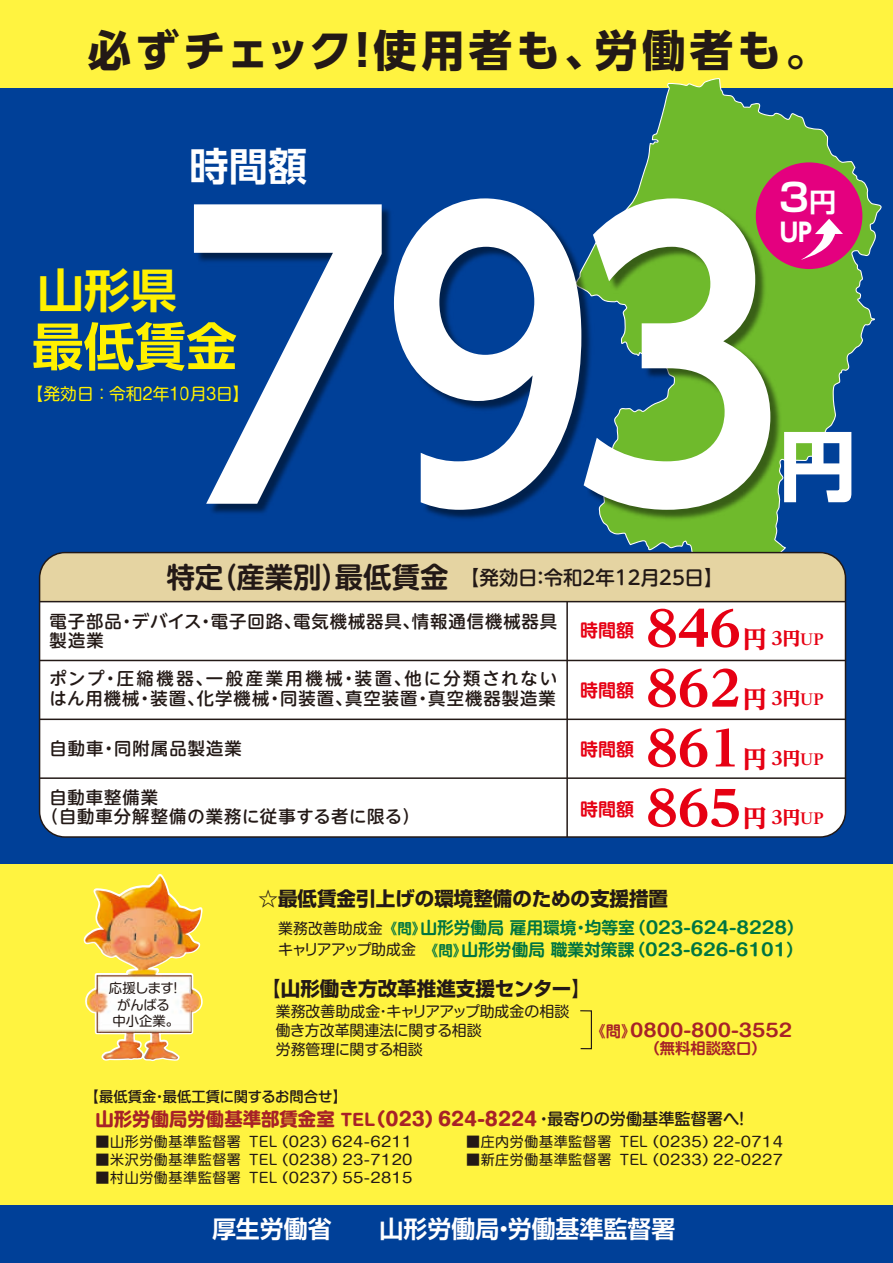
<style>
.page{position:relative;width:893px;height:1263px;background:#fff340}
.page>*{position:absolute;margin:0;border:0;box-sizing:border-box;transform-origin:0 0}
.t1{font:700 375px "UD Shin Go Pro De";color:#fff;scale:.86 1}
.t2{font:700 76.35px "UD Shin Go Pro";color:#fff}
.t3{font:700 51.3px "UD Shin Go Pro De";color:#fff100}
.t4{font:800 48.3px/59.8px "UD Reimin Pro";color:#e60013;text-align:justify;scale:1.05 1}
.t5{font:700 46.5px "UD Shin Go Pro De";color:#fff100}
.t6{font:700 43.35px "UD Shin Go Pro";letter-spacing:.095em;color:#231916}
.t7{font:700 39px "UD Shin Go Pro De";color:#fff}
.t8{font:700 38.25px "Shin Go Pro De";color:#fff;scale:1.05 1}
.t9{font:700 28.5px "UD Shin M Go Pro De";color:#231916}
.t10{font:700 25.35px "UD Shin Go Pro";color:#fff;scale:.9 1}
.t11{font:700 24px "Shin Go Pro De";color:#fff}
.t12{font:800 24px "UD Reimin Pro";color:#e60013}
.t13{font:700 19.5px "Shin Go Pro";color:#231916}
.t14{font:500 19.5px "UD Shin M Go Pro";color:#231916}
.t15{font:700 18.45px "Shin M Go Pro";color:#a72227}
.t16{font:800 18px "UD Reimin Pro";letter-spacing:-.005em;color:#e60013}
.t17{font:700 18px "UD Shin M Go Pro De";color:#e60013}
.t18{font:700 17.55px "Shin M Go Pro De";color:#a72227;scale:1.2 1}
.t19{font:500 17.4px/19.2px "UD Shin M Go Pro";letter-spacing:.06em;color:#231916}
.t20{font:700 16.8px "Shin M Go Pro De";color:#007540}
.t21{font:16.5px "Shin M Go Pr 6 N";color:#fff100}
.t22{font:700 15.3px "Shin M Go Pro De";color:#a72227}
.t23{font:15px/19.4px "Shin M Go Pro";color:#231916}
.t24{font:15px "Shin M Go Pro";letter-spacing:-.095em;color:#231916}
.t25{font:500 14.25px "Shin M Go Pro";color:#231916}
.t26{font:14.1px/18px "Shin M Go Pro";letter-spacing:.02em;color:#231916;text-align:justify}
.t27{font:14.1px "Shin M Go Pro";letter-spacing:.04em;color:#231916}
.t28{font:13.35px/16.4px "Shin M Go Pro";letter-spacing:-.015em;color:#231916;text-align:center}
.s1{font-size:25.95px}
.s2{font-size:15px}
.s3{font-size:14.55px}
.s4{font-size:15.3px}
.s5{font-size:16.2px}
.s6{font-weight:500;font-size:16.2px;color:#231916}
</style>
<div class="page">
<div style="left:0;top:89px;width:893px;height:775px;background:#004098"></div>
<div style="left:0;top:1205px;width:893px;height:58px;background:#004098"></div>
<svg style="left:574px;top:78px;width:309px;height:494px"></svg>
<div style="left:40px;top:553px;width:805px;height:284px;background:#fff;border-radius:25px"></div>
<svg style="left:40px;top:553px;width:805px;height:48px;background:#dccd9f"></svg>
<hr style="left:566px;top:601px;width:2px;height:236px;background:#231916">
<hr style="left:40px;top:777px;width:805px;height:2px;background:#231916">
<hr style="left:40px;top:718px;width:805px;height:2px;background:#231916">
<hr style="left:40px;top:660px;width:805px;height:1px;background:#231916">
<hr style="left:40px;top:601px;width:805px;height:1px;background:#231916">
<div style="left:580px;top:1010px;width:12px;height:39px;border:1px solid #231916"></div>
<img style="left:181px;top:174px;width:616px;height:484px">
<svg style="left:83px;top:874px;width:120px;height:187px"></svg>
<img style="left:85px;top:881px;width:94px;height:179px">
<div style="left:756px;top:162px;width:106px;height:107px;background:#e4007f;border-radius:50%"></div>
<svg style="left:801px;top:219px;width:42px;height:41px"></svg>
<h3 class="t6" style="left:88px;top:16px;width:742px">必ずチェック!使用者も、労働者も。</h3>
<h3 class="t7" style="left:189px;top:135px;width:119px">時間額</h3>
<h1 class="t1" style="left:181px;top:56px;width:703px">793</h1>
<h3 class="t5" style="left:37px;top:252px;width:141px">山形県</h3>
<h3 class="t3" style="left:32px;top:305px;width:206px">最低賃金</h3>
<p class="t21" style="left:27px;top:381px;width:224px">【発効日：令和2年10月3日】</p>
<h3 class="t8" style="left:779px;top:166px;width:56px">3<span class="s1">円</span></h3>
<h3 class="t10" style="left:780px;top:212px;width:37px">UP</h3>
<h2 class="t2" style="left:779px;top:404px;width:79px">円</h2>
<h3 class="t9" style="left:166px;top:554px;width:284px">特定（産業別）最低賃金</h3>
<p class="t19" style="left:50px;top:610px;width:509px">電子部品・デバイス・電子回路、電気機械器具、情報通信機械器具製造業</p>
<p class="t14" style="left:460px;top:562px;width:265px">【発効日：令和2年12月25日】</p>
<h3 class="t4" style="left:646px;top:598px;width:92px">846<br>862<br>861<br>865</h3>
<p class="t17" style="left:580px;top:615px;width:55px">時間額</p>
<h3 class="t12" style="left:743px;top:619px;width:25px">円</h3>
<h3 class="t12" style="left:743px;top:679px;width:25px">円</h3>
<h3 class="t12" style="left:743px;top:739px;width:25px">円</h3>
<h3 class="t12" style="left:743px;top:799px;width:25px">円</h3>
<p class="t16" style="left:771px;top:623px;width:54px">3円<span class="s2">UP</span></p>
<p class="t19" style="left:49px;top:668px;width:509px">ポンプ・圧縮機器、一般産業用機械・装置、他に分類されないはん用機械・装置、化学機械・同装置、真空装置・真空機器製造業</p>
<p class="t17" style="left:580px;top:675px;width:55px">時間額</p>
<p class="t16" style="left:771px;top:683px;width:54px">3円<span class="s2">UP</span></p>
<p class="t19" style="left:50px;top:738px;width:194px">自動車・同附属品製造業</p>
<p class="t17" style="left:580px;top:735px;width:55px">時間額</p>
<p class="t16" style="left:771px;top:743px;width:54px">3円<span class="s2">UP</span></p>
<p class="t19" style="left:41px;top:786px;width:380px;text-indent:8px">自動車整備業<br>（自動車分解整備の業務に従事する者に限る）</p>
<p class="t17" style="left:580px;top:795px;width:55px">時間額</p>
<p class="t16" style="left:771px;top:803px;width:54px">3円<span class="s2">UP</span></p>
<p class="t28" style="left:109px;top:979px;width:75px">応援します！がんばる<br>中小企業。</p>
<p class="t13" style="left:259px;top:883px;width:411px">☆最低賃金引上げの環境整備のための支援措置</p>
<p class="t23" style="left:278px;top:917px;width:106px">業務改善助成金</p>
<p class="t20" style="left:383px;top:914px;width:422px"><span class="s3">《問》</span>山形労働局 雇用環境・均等室（023-624-8228）</p>
<p class="t24" style="left:278px;top:937px;width:139px">キャリアアップ助成金</p>
<p class="t13" style="left:261px;top:973px;width:332px">【山形働き方改革推進支援センター】</p>
<p class="t20" style="left:424px;top:936px;width:381px"><span class="s3">《問》</span>山形労働局 職業対策課（023-626-6101）</p>
<p class="t23" style="left:276px;top:999px;width:295px">業務改善助成金・キャリアアップ助成金の相談働き方改革関連法に関する相談<br>労務管理に関する相談</p>
<p class="t18" style="left:590px;top:1016px;width:170px"><span class="s4">《問》</span>0800-800-3552</p>
<p class="t22" style="left:645px;top:1036px;width:124px">（無料相談窓口）</p>
<p class="t25" style="left:85px;top:1085px;width:264px">【最低賃金・最低工賃に関するお問合せ】</p>
<p class="t15" style="left:95px;top:1104px;width:650px">山形労働局労働基準部賃金室 <span class="s5">TEL</span>（023）624-8224<span class="s6">・最寄りの労働基準監督署へ!</span></p>
<p class="t27" style="left:96px;top:1130px;width:147px">■山形労働基準監督署</p>
<p class="t27" style="left:96px;top:1148px;width:147px">■米沢労働基準監督署</p>
<p class="t27" style="left:96px;top:1166px;width:147px">■村山労働基準監督署</p>
<p class="t26" style="left:249px;top:1131px;width:165px">TEL（023）624-6211<br>TEL（0238）23-7120<br>TEL（0237）55-2815</p>
<p class="t27" style="left:466px;top:1130px;width:147px">■庄内労働基準監督署</p>
<p class="t27" style="left:466px;top:1148px;width:147px">■新庄労働基準監督署</p>
<p class="t26" style="left:620px;top:1131px;width:165px">TEL（0235）22-0714<br>TEL（0233）22-0227</p>
<h3 class="t11" style="left:212px;top:1209px;width:465px">厚生労働省　　山形労働局・労働基準監督署</h3>
</div>
